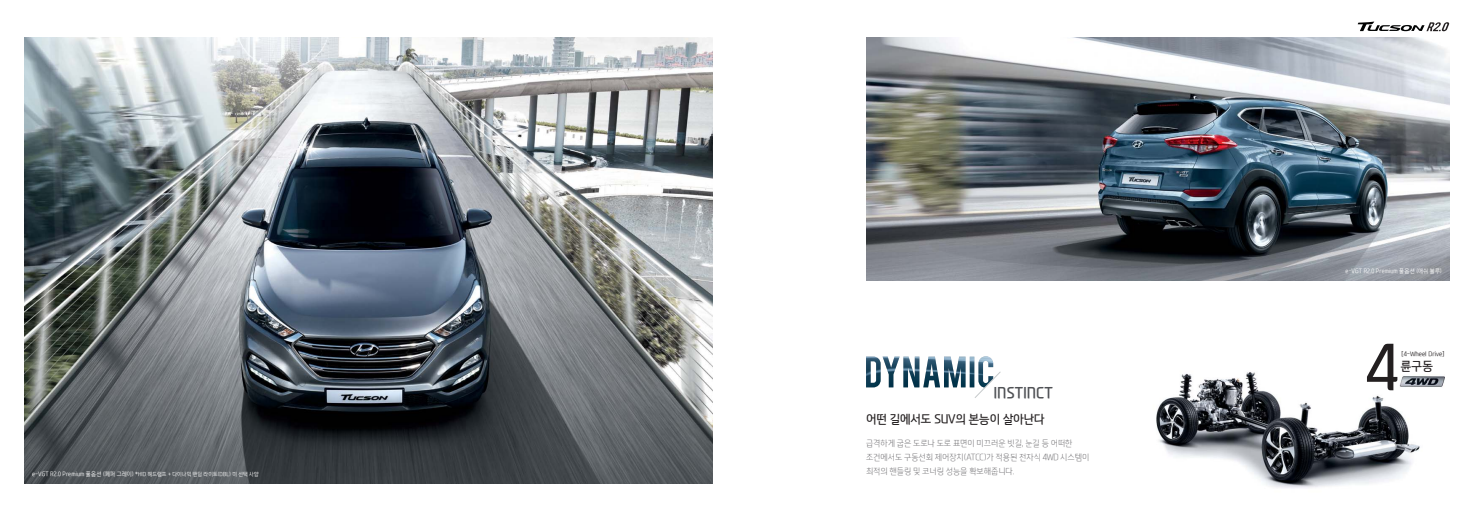
<style>
.page{position:relative;width:1474px;height:521px;background:#fff}
.page>*{position:absolute;margin:0;border:0;box-sizing:border-box;transform-origin:0 0}
.t1{font:62.39px "Modern H Medium KS Cpc EUC H";color:#231f20}
.t2{font:15.4px "Modern H Bold KS Cpc EUC H";color:#505256;scale:.9 1}
.t3{font:12.42px "Modern H Medium KS Cpc EUC H";color:#231f20;scale:.95 1}
.t4{font:12.25px "Modern H Medium KS Cpc EUC H";letter-spacing:-.03em;color:#231f20;scale:.95 1}
.t5{font:8.75px/14px "Modern H Eco Light KS Cpc EUC H";letter-spacing:-.03em;color:#717073;scale:.93 1}
.t6{font:6.3px "Modern H Light KS Cpc EUC H";letter-spacing:-.005em;color:#231f20;scale:.95 1}
.t7{font:6.12px "Modern H Light KS Cpc EUC H";letter-spacing:.015em;color:#fff;scale:.9 1}
.t8{font:5.69px "Modern H Light KS Cpc EUC H";letter-spacing:.015em;color:#fff;scale:.9 1}
.s1{font-size:6.12px}
</style>
<div class="page">
<img style="left:25px;top:37px;width:687px;height:447px">
<img style="left:1156px;top:372px;width:264px;height:116px">
<img style="left:1399px;top:375px;width:45px;height:14px">
<img style="left:866px;top:37px;width:583px;height:243px">
<svg style="left:866px;top:356px;width:135px;height:42px"></svg>
<svg style="left:1357px;top:22px;width:92px;height:9px"></svg>
<p class="t8" style="left:32px;top:470px;width:253px"><span class="s1">e-VGT R2.0 Premium 풀옵션 (페퍼 그레이)</span> *HID 헤드램프 + 다이나믹 밴딩 라이트(DBL) 미 선택 사양</p>
<h2 class="t2" style="left:993px;top:382px;width:67px">INSTINCT</h2>
<h3 class="t4" style="left:866px;top:410px;width:190px">어떤 길에서도 SUV의 본능이 살아난다</h3>
<p class="t5" style="left:866px;top:436px;width:242px">급격하게 굽은 도로나 도로 표면이 미끄러운 빗길, 눈길 등 어떠한 조건에서도 구동선회 제어장치(ATCC)가 적용된 전자식 4WD 시스템이 최적의 핸들링 및 코너링 성능을 확보해줍니다.</p>
<p class="t7" style="left:1345px;top:267px;width:108px">e-VGT R2.0 Premium 풀옵션 (애쉬 블루)</p>
<h1 class="t1" style="left:1365px;top:324px;width:34px">4</h1>
<p class="t6" style="left:1401px;top:349px;width:47px">[4-Wheel Drive]</p>
<h3 class="t3" style="left:1400px;top:358px;width:36px">륜구동</h3>
</div>
